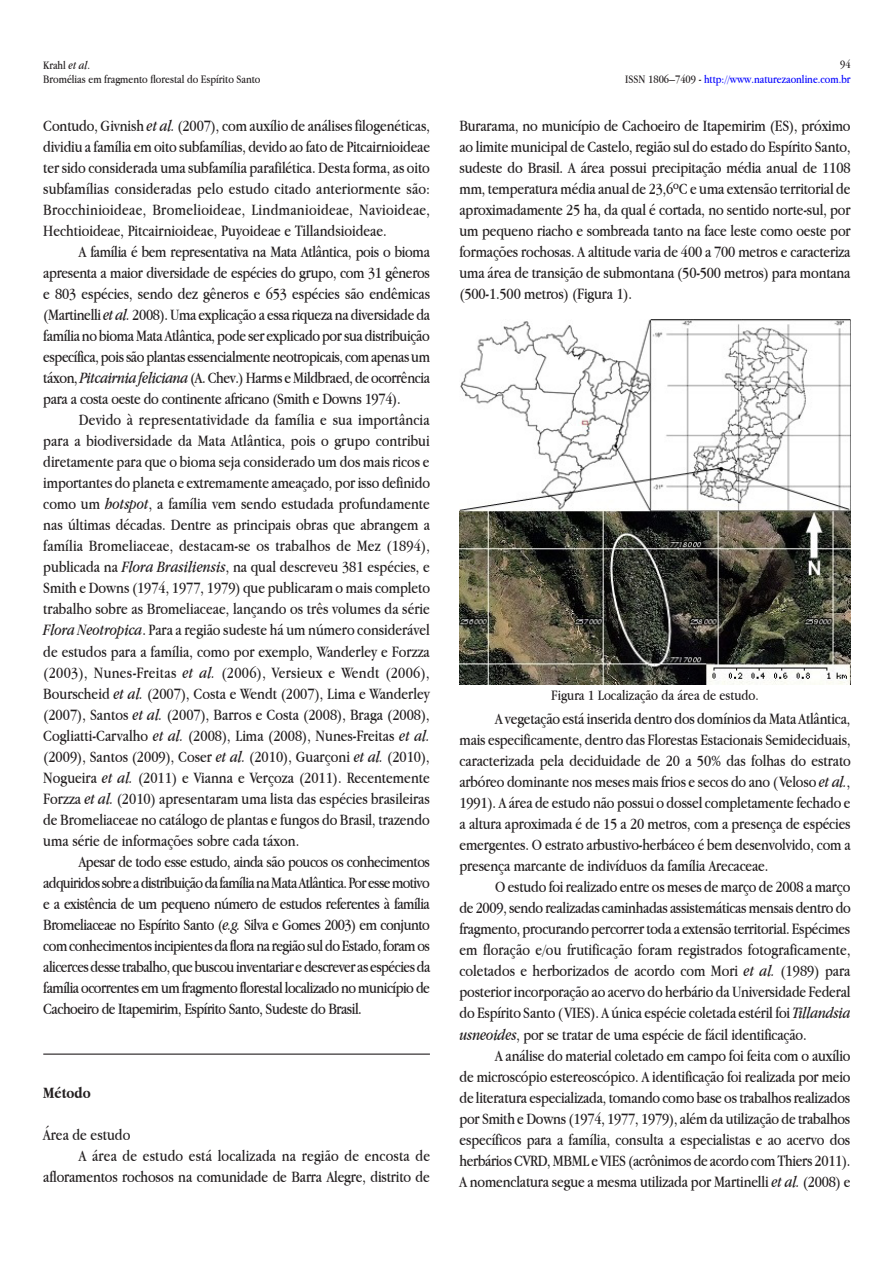
<style>
.page{position:relative;width:893px;height:1263px;background:#fff}
.page>*{position:absolute;margin:0;border:0;box-sizing:border-box;transform-origin:0 0}
.Texto{font:16.5px/21px "Apple Garamond";letter-spacing:-.01em;color:#231f20;text-align:justify}
.Título_subseção{font:16.5px "Apple Garamond";color:#231f20}
.Titulo_seção{font:700 16.5px "Apple Garamond";color:#231f20}
.legenda{font:15px "Apple Garamond";color:#231f20}
.Hanging_indent{font:12px "Apple Garamond";color:#00f}
.Cabeçalho_interno_es{font:12px "Apple Garamond";color:#231f20}
.Cabeçalho{font:12px "Apple Garamond";color:#231f20}
.Hanging_indent-2{font:12px "Apple Garamond";color:#231f20}
.s1{font-style:italic}
.s2{color:#231f20}
</style>
<div class="page">
<img style="left:459px;top:320px;width:391px;height:364px">
<hr style="left:43px;top:1053px;width:387px;height:2px;background:#231f20">
<p class="Cabeçalho" style="left:43px;top:58px;width:48px">Krahl <span class="s1">et al</span>.</p>
<p class="Cabeçalho_interno_es" style="left:43px;top:72px;width:219px">Bromélias em fragmento florestal do Espírito Santo</p>
<p class="Texto" style="left:43px;top:115px;width:388px">Contudo, Givnish <span class="s1">et al.</span> (2007), com auxílio de análises filogenéticas, dividiu a família em oito subfamílias, devido ao fato de Pitcairnioideae ter sido considerada uma subfamília parafilética. Desta forma, as oito subfamílias consideradas pelo estudo citado anteriormente são:<br>Brocchinioideae, Bromelioideae, Lindmanioideae, Navioideae, Hechtioideae, Pitcairnioideae, Puyoideae e Tillandsioideae.</p>
<p class="Texto" style="left:43px;top:241px;width:388px;text-indent:36px">A família é bem representativa na Mata Atlântica, pois o bioma apresenta a maior diversidade de espécies do grupo, com 31 gêneros e 803 espécies, sendo dez gêneros e 653 espécies são endêmicas (Martinelli <span class="s1">et al.</span> 2008). Uma explicação a essa riqueza na diversidade da família no bioma Mata Atlântica, pode ser explicado por sua distribuição específica, pois são plantas essencialmente neotropicais, com apenas um táxon, <span class="s1">Pitcairnia feliciana</span> (A. Chev.) Harms e Mildbraed, de ocorrência para a costa oeste do continente africano (Smith e Downs 1974).</p>
<p class="Texto" style="left:43px;top:409px;width:388px;text-indent:36px">Devido à representatividade da família e sua importância para a biodiversidade da Mata Atlântica, pois o grupo contribui diretamente para que o bioma seja considerado um dos mais ricos e importantes do planeta e extremamente ameaçado, por isso definido como um <span class="s1">hotspot</span>, a família vem sendo estudada profundamente nas últimas décadas. Dentre as principais obras que abrangem a família Bromeliaceae, destacam-se os trabalhos de Mez (1894), publicada na <span class="s1">Flora Brasiliensis</span>, na qual descreveu 381 espécies, e Smith e Downs (1974, 1977, 1979) que publicaram o mais completo trabalho sobre as Bromeliaceae, lançando os três volumes da série <span class="s1">Flora Neotropica</span>. Para a região sudeste há um número considerável de estudos para a família, como por exemplo, Wanderley e Forzza (2003), Nunes-Freitas <span class="s1">et al.</span> (2006), Versieux e Wendt (2006), Bourscheid <span class="s1">et al.</span> (2007), Costa e Wendt (2007), Lima e Wanderley (2007), Santos <span class="s1">et al.</span> (2007), Barros e Costa (2008), Braga (2008), Cogliatti-Carvalho <span class="s1">et al.</span> (2008), Lima (2008), Nunes-Freitas <span class="s1">et al. </span>(2009), Santos (2009), Coser <span class="s1">et al.</span> (2010), Guarçoni <span class="s1">et al.</span> (2010), Nogueira <span class="s1">et al.</span> (2011) e Vianna e Verçoza (2011). Recentemente Forzza <span class="s1">et al.</span> (2010) apresentaram uma lista das espécies brasileiras de Bromeliaceae no catálogo de plantas e fungos do Brasil, trazendo uma série de informações sobre cada táxon.</p>
<p class="Texto" style="left:43px;top:850px;width:389px;text-indent:36px">Apesar de todo esse estudo, ainda são poucos os conhecimentos adquiridos sobre a distribuição da família na Mata Atlântica. Por esse motivo e a existência de um pequeno número de estudos referentes à família Bromeliaceae no Espírito Santo (<span class="s1">e.g.</span> Silva e Gomes 2003) em conjunto com conhecimentos incipientes da flora na região sul do Estado, foram os alicerces desse trabalho, que buscou inventariar e descrever as espécies da família ocorrentes em um fragmento florestal localizado no município de Cachoeiro de Itapemirim, Espírito Santo, Sudeste do Brasil.</p>
<p class="Titulo_seção" style="left:43px;top:1083px;width:49px">Método</p>
<p class="Título_subseção" style="left:43px;top:1124px;width:89px">Área de estudo</p>
<p class="Texto" style="left:43px;top:1144px;width:388px;text-align:right">A área de estudo está localizada na região de encosta de afloramentos rochosos na comunidade de Barra Alegre, distrito de</p>
<p class="Hanging_indent-2" style="left:840px;top:57px;width:12px">94</p>
<p class="Hanging_indent" style="left:625px;top:72px;width:227px"><span class="s2">ISSN 1806–7409 -</span> http://www.naturezaonline.com.br</p>
<p class="Texto" style="left:459px;top:115px;width:393px">Burarama, no município de Cachoeiro de Itapemirim (ES), próximo ao limite municipal de Castelo, região sul do estado do Espírito Santo, sudeste do Brasil. A área possui precipitação média anual de 1108 mm, temperatura média anual de 23,6ºC e uma extensão territorial de aproximadamente 25 ha, da qual é cortada, no sentido norte-sul, por um pequeno riacho e sombreada tanto na face leste como oeste por formações rochosas. A altitude varia de 400 a 700 metros e caracteriza uma área de transição de submontana (50-500 metros) para montana (500-1.500 metros) (Figura 1).</p>
<p class="legenda" style="left:551px;top:687px;width:209px">Figura 1 Localização da área de estudo.</p>
<p class="Texto" style="left:459px;top:708px;width:393px;text-indent:36px">A vegetação está inserida dentro dos domínios da Mata Atlântica, mais especificamente, dentro das Florestas Estacionais Semideciduais, caracterizada pela deciduidade de 20 a 50% das folhas do estrato arbóreo dominante nos meses mais frios e secos do ano (Veloso <span class="s1">et al.</span>, 1991). A área de estudo não possui o dossel completamente fechado e a altura aproximada é de 15 a 20 metros, com a presença de espécies emergentes. O estrato arbustivo-herbáceo é bem desenvolvido, com a presença marcante de indivíduos da família Arecaceae.</p>
<p class="Texto" style="left:459px;top:876px;width:393px;text-indent:36px">O estudo foi realizado entre os meses de março de 2008 a março de 2009, sendo realizadas caminhadas assistemáticas mensais dentro do fragmento, procurando percorrer toda a extensão territorial. Espécimes em floração e/ou frutificação foram registrados fotograficamente, coletados e herborizados de acordo com Mori <span class="s1">et al.</span> (1989) para posterior incorporação ao acervo do herbário da Universidade Federal do Espírito Santo (VIES). A única espécie coletada estéril foi <span class="s1">Tillandsia usneoides</span>, por se tratar de uma espécie de fácil identificação.</p>
<p class="Texto" style="left:459px;top:1044px;width:393px;text-indent:36px">A análise do material coletado em campo foi feita com o auxílio de microscópio estereoscópico. A identificação foi realizada por meio de literatura especializada, tomando como base os trabalhos realizados por Smith e Downs (1974, 1977, 1979), além da utilização de trabalhos específicos para a família, consulta a especialistas e ao acervo dos herbários CVRD, MBML e VIES (acrônimos de acordo com Thiers 2011).<br>A nomenclatura segue a mesma utilizada por Martinelli <span class="s1">et al.</span> (2008) e</p>
</div>
